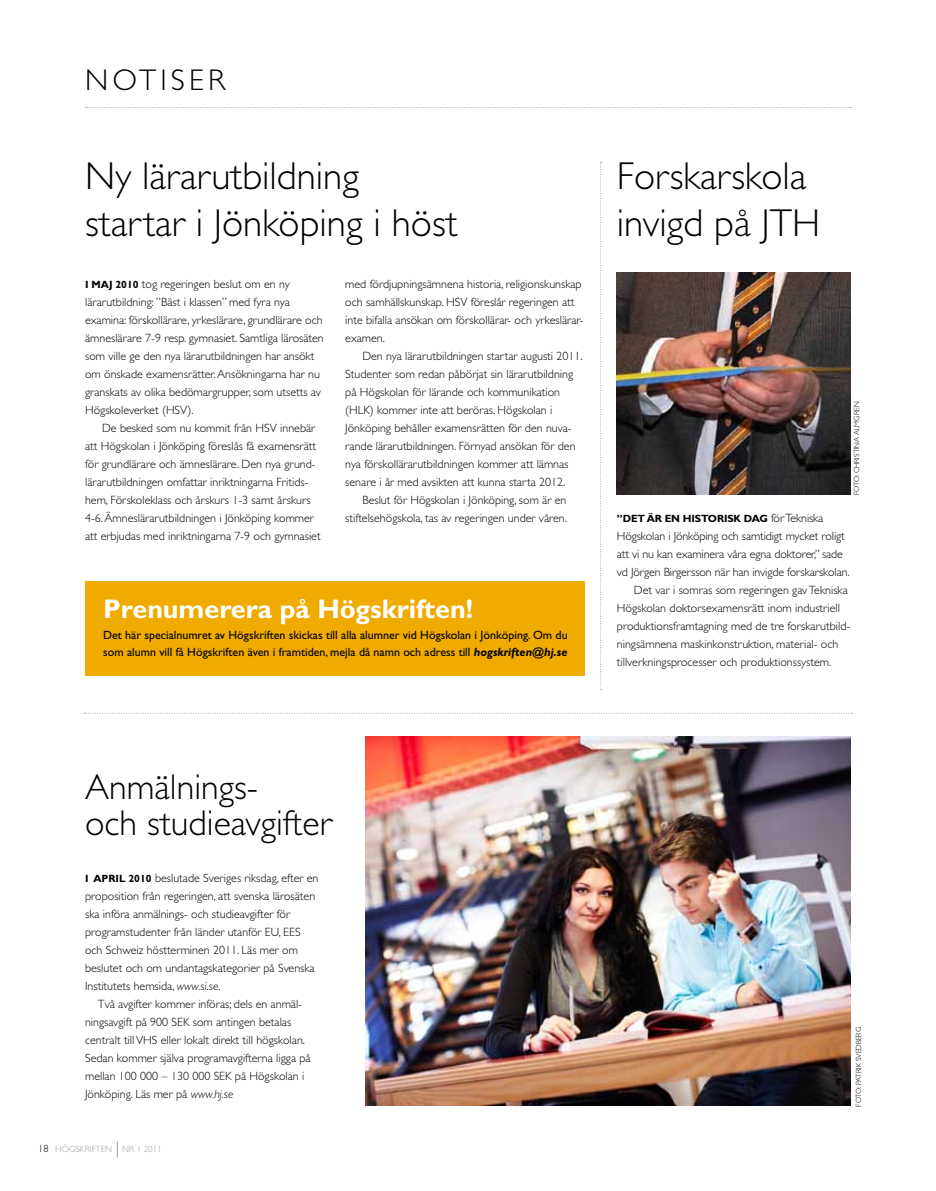
<style>
.page{position:relative;width:936px;height:1191px;background:#fff}
.page>*{position:absolute;margin:0;border:0;box-sizing:border-box;transform-origin:0 0}
.t1{font:300 39px/46.8px "Gill Sans Std";color:#000}
.t2{font:300 36px/36px "Gill Sans Std";color:#000}
.t3{font:300 30px "Gill Sans Std";letter-spacing:.14em;color:#000}
.t4{font:700 27px "Gill Sans Std";color:#fff}
.t5{font:300 12px/18px "Gill Sans Std";color:#000}
.t6{font:12px/16.5px "Gill Sans";color:#000}
.t7{font:700 10.5px "Gill Sans Std";letter-spacing:-.01em;color:#000}
.t8{font:300 9px "Gill Sans Std";color:#9d9d99}
.t9{font:300 7.5px "Gill Sans Std";color:#000}
.s1{font-weight:700;font-size:10.5px}
.s2{font-family:"Gill Sans Std";font-weight:700;font-style:italic}
.s3{font-weight:300;font-size:12px}
.s4{font-style:italic}
.s5{font-size:10.5px;color:#000}
</style>
<div class="page">
<svg style="left:117px;top:1141px;width:1px;height:16px"></svg>
<div style="left:85px;top:580px;width:499px;height:95px;background:#efab00"></div>
<img style="left:617px;top:273px;width:233px;height:222px">
<svg style="left:600px;top:162px;width:1px;height:528px"></svg>
<svg style="left:84px;top:713px;width:768px;height:1px"></svg>
<svg style="left:85px;top:107px;width:766px;height:1px"></svg>
<img style="left:366px;top:736px;width:484px;height:370px">
<h3 class="t3" style="left:85px;top:63px;width:142px">NOTISER</h3>
<h1 class="t1" style="left:85px;top:153px;width:374px">Ny lärarutbildning startar i Jönköping i höst</h1>
<p class="t5" style="left:85px;top:275px;width:240px"><span class="s1">I maj 2010</span> tog regeringen beslut om en ny lärarutbildning: ”Bäst i klassen” med fyra nya examina: förskollärare, yrkeslärare, grundlärare och ämneslärare 7-9 resp. gymnasiet. Samtliga lärosäten som ville ge den nya lärarutbildningen har ansökt om önskade examensrätter. Ansökningarna har nu granskats av olika bedömargrupper, som utsetts av Högskoleverket (HSV).</p>
<p class="t5" style="left:85px;top:419px;width:237px;text-indent:17px">De besked som nu kommit från HSV innebär att Högskolan i Jönköping föreslås få examensrätt för grundlärare och ämneslärare. Den nya grund&shy;lärarutbildningen omfattar inriktningarna Fritids&shy;hem, Förskoleklass och årskurs 1-3 samt årskurs 4-6. Ämneslärarutbildningen i Jönköping kommer att erbjudas med inriktningarna 7-9 och gymnasiet</p>
<p class="t5" style="left:345px;top:275px;width:239px">med fördjupningsämnena historia, religionskunskap och samhällskunskap. HSV föreslår regeringen att inte bifalla ansökan om förskollärar- och yrkeslärar&shy;examen.</p>
<p class="t5" style="left:345px;top:347px;width:239px;text-indent:17px">Den nya lärarutbildningen startar augusti 2011.<br>Studenter som redan påbörjat sin lärarutbildning på Högskolan för lärande och kommunikation (HLK) kommer inte att beröras. Högskolan i Jönköping behåller examensrätten för den nuva&shy;rande lärarutbildningen. Förnyad ansökan för den nya förskollärarutbildningen kommer att lämnas senare i år med avsikten att kunna starta 2012.</p>
<p class="t5" style="left:345px;top:491px;width:223px;text-align:right">Beslut för Högskolan i Jönköping, som är en stiftelsehögskola, tas av regeringen under våren.</p>
<h3 class="t4" style="left:103px;top:593px;width:371px">Prenumerera på Högskriften!</h3>
<p class="t6" style="left:103px;top:627px;width:466px">Det här specialnumret av Högskriften skickas till alla alumner vid Högskolan i Jönköping. Om du som alumn vill få Högskriften även i framtiden, mejla då namn och adress till <span class="s2">hogskriften@hj.se</span></p>
<h1 class="t1" style="left:617px;top:153px;width:205px">Forskarskola invigd på JTH</h1>
<p class="t9" style="left:852px;top:495px;width:94px;rotate:-90deg">Foto: Christina Almgren</p>
<p class="t7" style="left:617px;top:512px;width:208px">”Det är en h istorisk dag <span class="s3">för Tekniska</span></p>
<p class="t5" style="left:617px;top:527px;width:229px">Högskolan i Jönköping och samtidigt mycket roligt</p>
<p class="t5" style="left:617px;top:545px;width:227px">att vi nu kan examinera våra egna doktorer,” sade</p>
<p class="t5" style="left:617px;top:563px;width:234px">vd Jörgen Birgersson när han invigde forskarskolan.</p>
<p class="t5" style="left:634px;top:581px;width:215px">Det var i somras som regeringen gav Tekniska</p>
<p class="t5" style="left:617px;top:599px;width:225px">Högskolan doktorsexamensrätt inom industriell</p>
<p class="t5" style="left:617px;top:617px;width:235px">produktionsframtagning med de tre forskarutbild-</p>
<p class="t5" style="left:617px;top:635px;width:223px">ningsämnena maskinkonstruktion, material- och</p>
<p class="t5" style="left:617px;top:653px;width:216px">tillverkningsprocesser och produktionssystem.</p>
<h2 class="t2" style="left:85px;top:769px;width:248px">Anmälnings-<br>och studieavgifter</h2>
<p class="t5" style="left:85px;top:869px;width:235px"><span class="s1">I april 2010</span> beslutade Sveriges riksdag, efter en proposition från regeringen, att svenska lärosäten ska införa anmälnings- och studieavgifter för programstudenter från länder utanför EU, EES och Schweiz höstterminen 2011. Läs mer om beslutet och om undantagskategorier på Svenska Institutets hemsida, <span class="s4">www.si.se.</span></p>
<p class="t5" style="left:85px;top:995px;width:227px;text-indent:13px">Två avgifter kommer införas; dels en anmäl&shy;ningsavgift på 900 SEK som antingen betalas centralt till VHS eller lokalt direkt till högskolan.<br>Sedan kommer själva programavgifterna ligga på mellan 100 000 – 130 000 SEK på Högskolan i Jönköping. Läs mer på <span class="s4">www.hj.se</span></p>
<p class="t8" style="left:38px;top:1144px;width:125px"><span class="s5">18</span> HÖGSKRIFTEN NR 1 2011</p>
<p class="t9" style="left:854px;top:1106px;width:80px;rotate:-90deg">Foto: patrik svedberg</p>
</div>
